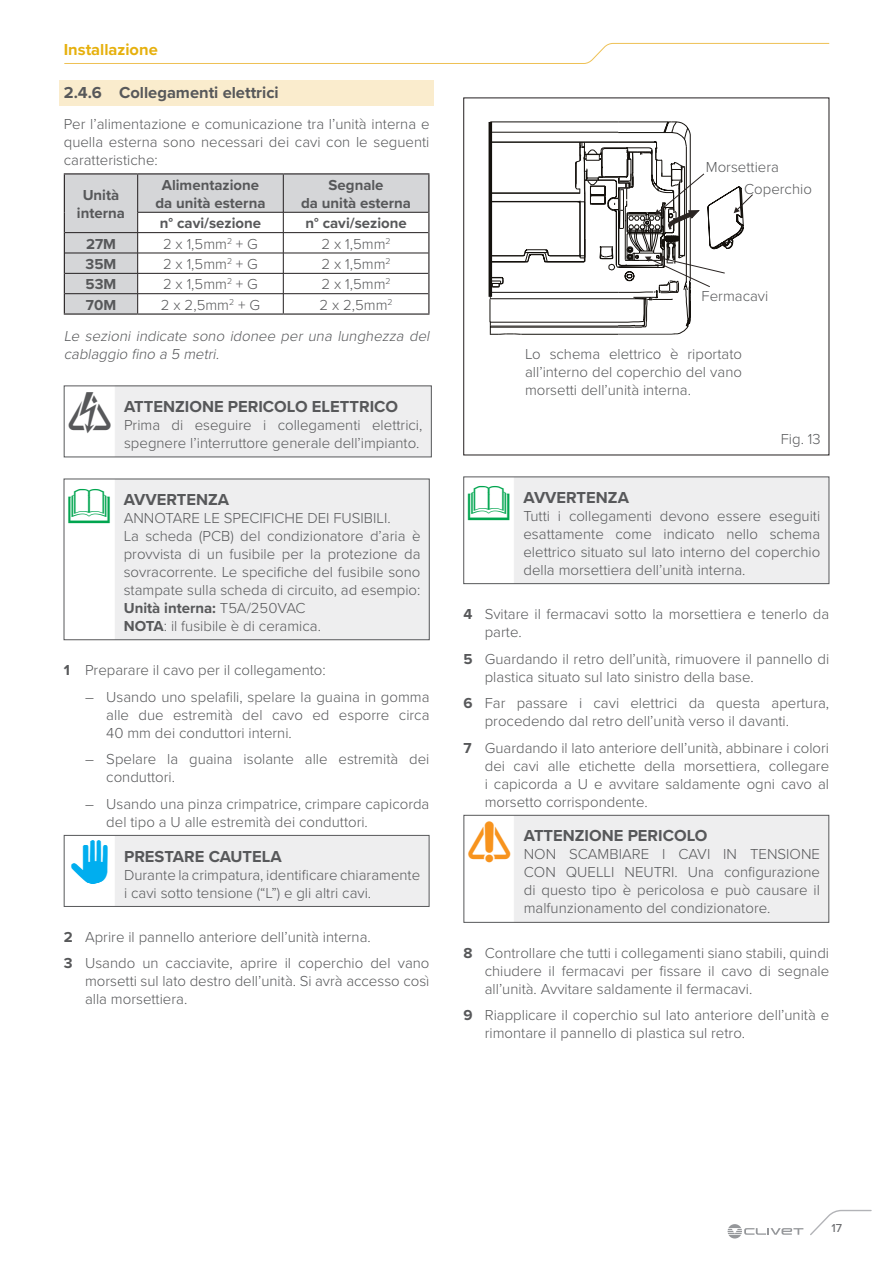
<style>
.page{position:relative;width:893px;height:1263px;background:#fff}
.page>*{position:absolute;margin:0;border:0;box-sizing:border-box;transform-origin:0 0}
.t1{font:40.5px "DOCUTEC Simboli";color:#00a54f}
.t2{font:40.5px "DOCUTEC Simboli";color:#57585a}
.t3{font:40.5px "DOCUTEC Simboli";color:#00aeef}
.t4{font:40.5px "DOCUTEC Simboli";color:#f7931d}
.t5{font:700 16.5px "Proxima Nova";color:#57585a}
.t6{font:700 16.5px "Proxima Nova";color:#e6b00d}
.Testo_attenzione{font:300 15px/18px "Proxima Nova";color:#57585a}
.Testo{font:300 15px/18px "Proxima Nova";color:#57585a;text-align:justify}
.cella_intestazione_c{font:700 15px/18px "Proxima Nova";color:#57585a;text-align:center}
.Testo_importante{font:300 15px/18px "Proxima Nova";color:#57585a}
.cella_corpo_c{font:300 15px "Proxima Nova";color:#57585a}
.Nota{font:italic 300 15px/18px "Proxima Nova";color:#57585a}
.Testo_attenzione-2{font:700 15px "Proxima Nova";color:#57585a}
.t7{font:500 12px "Proxima Nova";color:#6c6d70}
.s1{font-weight:300}
.s2{font-weight:700}
</style>
<div class="page">
<svg style="left:810px;top:1209px;width:62px;height:26px"></svg>
<svg style="left:728px;top:1224px;width:75px;height:14px"></svg>
<svg style="left:64px;top:43px;width:765px;height:21px"></svg>
<div style="left:60px;top:81px;width:374px;height:25px;background:#faeccd"></div>
<svg style="left:65px;top:174px;width:363px;height:139px"></svg>
<hr style="left:64px;top:173px;width:74px;height:1px;background:#231f20">
<hr style="left:64px;top:174px;width:1px;height:38px;background:#231f20">
<hr style="left:138px;top:173px;width:145px;height:1px;background:#231f20">
<hr style="left:283px;top:173px;width:146px;height:1px;background:#231f20">
<hr style="left:428px;top:174px;width:1px;height:38px;background:#231f20">
<svg style="left:64px;top:212px;width:1px;height:101px"></svg>
<svg style="left:428px;top:212px;width:1px;height:101px"></svg>
<hr style="left:64px;top:313px;width:74px;height:2px;background:#231f20">
<hr style="left:138px;top:313px;width:145px;height:2px;background:#231f20">
<hr style="left:283px;top:313px;width:146px;height:2px;background:#231f20">
<hr style="left:137px;top:174px;width:1px;height:38px;background:#231f20">
<hr style="left:283px;top:174px;width:1px;height:38px;background:#231f20">
<hr style="left:137px;top:212px;width:146px;height:1px;background:#231f20">
<hr style="left:283px;top:212px;width:145px;height:1px;background:#231f20">
<hr style="left:65px;top:232px;width:73px;height:1px;background:#231f20">
<hr style="left:138px;top:232px;width:145px;height:1px;background:#231f20">
<hr style="left:283px;top:232px;width:145px;height:1px;background:#231f20">
<hr style="left:65px;top:253px;width:73px;height:1px;background:#231f20">
<hr style="left:138px;top:253px;width:145px;height:1px;background:#231f20">
<hr style="left:283px;top:253px;width:145px;height:1px;background:#231f20">
<hr style="left:65px;top:273px;width:73px;height:1px;background:#231f20">
<hr style="left:138px;top:273px;width:145px;height:1px;background:#231f20">
<hr style="left:283px;top:273px;width:145px;height:1px;background:#231f20">
<hr style="left:65px;top:293px;width:73px;height:1px;background:#231f20">
<hr style="left:138px;top:293px;width:145px;height:1px;background:#231f20">
<svg style="left:137px;top:212px;width:1px;height:101px"></svg>
<hr style="left:283px;top:293px;width:145px;height:1px;background:#231f20">
<svg style="left:283px;top:212px;width:1px;height:101px"></svg>
<svg style="left:63px;top:385px;width:369px;height:73px;background:#efeff0"></svg>
<div style="left:64px;top:385px;width:368px;height:72px;border:1px solid #57585a"></div>
<svg style="left:63px;top:478px;width:367px;height:162px;background:#efeff0"></svg>
<div style="left:64px;top:479px;width:365px;height:161px;border:1px solid #57585a"></div>
<svg style="left:63px;top:834px;width:367px;height:73px;background:#f0f0f1"></svg>
<div style="left:64px;top:835px;width:365px;height:72px;border:1px solid #57585a"></div>
<svg style="left:489px;top:121px;width:264px;height:214px"></svg>
<svg style="left:463px;top:476px;width:367px;height:108px;background:#efeff0"></svg>
<div style="left:463px;top:477px;width:366px;height:107px;border:1px solid #57585a"></div>
<svg style="left:463px;top:814px;width:367px;height:109px;background:#f0f0f1"></svg>
<div style="left:463px;top:815px;width:366px;height:108px;border:1px solid #57585a"></div>
<p class="t6" style="left:64px;top:37px;width:96px">Installazione</p>
<p class="t5" style="left:64px;top:80px;width:216px">2.4.6 Collegamenti elettrici</p>
<p class="Testo" style="left:64px;top:114px;width:367px">Per l’alimentazione e comunicazione tra l’unità interna e quella esterna sono necessari dei cavi con le seguenti caratteristiche:</p>
<p class="cella_intestazione_c" style="left:77px;top:186px;width:50px">Unità interna</p>
<p class="cella_intestazione_c" style="left:155px;top:176px;width:112px">Alimentazione da unità esterna</p>
<p class="cella_intestazione_c" style="left:301px;top:176px;width:112px">Segnale<br>da unità esterna</p>
<p class="cella_intestazione_c" style="left:160px;top:214px;width:103px">n° cavi/sezione</p>
<p class="cella_intestazione_c" style="left:305px;top:214px;width:103px">n° cavi/sezione</p>
<p class="cella_intestazione_c" style="left:86px;top:234px;width:32px">27M</p>
<p class="cella_corpo_c" style="left:163px;top:233px;width:96px">2 x 1,5mm<sup>2</sup> + G</p>
<p class="cella_corpo_c" style="left:322px;top:233px;width:71px">2 x 1,5mm<sup>2</sup></p>
<p class="cella_intestazione_c" style="left:86px;top:255px;width:32px">35M</p>
<p class="cella_corpo_c" style="left:163px;top:253px;width:96px">2 x 1,5mm<sup>2</sup> + G</p>
<p class="cella_corpo_c" style="left:322px;top:253px;width:71px">2 x 1,5mm<sup>2</sup></p>
<p class="cella_intestazione_c" style="left:86px;top:275px;width:32px">53M</p>
<p class="cella_corpo_c" style="left:163px;top:273px;width:96px">2 x 1,5mm<sup>2</sup> + G</p>
<p class="cella_corpo_c" style="left:322px;top:273px;width:71px">2 x 1,5mm<sup>2</sup></p>
<p class="cella_intestazione_c" style="left:86px;top:295px;width:32px">70M</p>
<p class="cella_corpo_c" style="left:161px;top:294px;width:101px">2 x 2,5mm<sup>2</sup> + G</p>
<p class="cella_corpo_c" style="left:319px;top:294px;width:75px">2 x 2,5mm<sup>2</sup></p>
<p class="Nota" style="left:64px;top:326px;width:371px">Le sezioni indicate sono idonee per una lunghezza del cablaggio fino a 5 metri.</p>
<p class="t2" style="left:69px;top:391px;width:43px">f</p>
<p class="t5" style="left:124px;top:394px;width:276px">ATTENZIONE PERICOLO ELETTRICO</p>
<p class="Testo_attenzione" style="left:124px;top:415px;width:300px">Prima di eseguire i collegamenti elettrici, spegnere l’interruttore generale dell’impianto.</p>
<p class="t1" style="left:68px;top:484px;width:43px">l</p>
<p class="t5" style="left:124px;top:487px;width:107px">AVVERTENZA</p>
<p class="Testo_attenzione" style="left:124px;top:508px;width:268px">ANNOTARE LE SPECIFICHE DEI FUSIBILI.</p>
<p class="Testo_attenzione" style="left:124px;top:526px;width:298px;text-align:justify">La scheda (PCB) del condizionatore d’aria è provvista di un fusibile per la protezione da sovracorrente. Le specifiche del fusibile sono stampate sulla scheda di circuito, ad esempio:</p>
<p class="Testo_attenzione-2" style="left:124px;top:597px;width:183px">Unità interna: <span class="s1">T5A/250VAC</span></p>
<p class="Testo_attenzione" style="left:124px;top:616px;width:199px"><span class="s2">NOTA</span>: il fusibile è di ceramica.</p>
<p class="Testo_attenzione" style="left:64px;top:660px;width:264px"><span class="s2">1</span> Preparare il cavo per il collegamento:</p>
<p class="Testo_attenzione" style="left:106px;top:687px;width:325px;text-align:justify;text-indent:-21px">– Usando uno spelafili, spelare la guaina in gomma alle due estremità del cavo ed esporre circa 40 mm dei conduttori interni.</p>
<p class="Testo_attenzione" style="left:106px;top:749px;width:325px;text-indent:-21px">– Spelare la guaina isolante alle estremità dei conduttori.</p>
<p class="Testo_attenzione" style="left:106px;top:794px;width:325px;text-indent:-21px">– Usando una pinza crimpatrice, crimpare capicorda del tipo a U alle estremità dei conduttori.</p>
<p class="t3" style="left:69px;top:841px;width:44px">m</p>
<p class="t5" style="left:124px;top:844px;width:159px">PRESTARE CAUTELA</p>
<p class="Testo_importante" style="left:124px;top:865px;width:298px">Durante la crimpatura, identificare chiaramente i cavi sotto tensione (“L”) e gli altri cavi.</p>
<p class="Testo_attenzione" style="left:64px;top:927px;width:308px"><span class="s2">2</span> Aprire il pannello anteriore dell’unità interna.</p>
<p class="Testo_attenzione" style="left:85px;top:954px;width:346px;text-align:justify;text-indent:-21px"><span class="s2">3</span> Usando un cacciavite, aprire il coperchio del vano morsetti sul lato destro dell’unità. Si avrà accesso così alla morsettiera.</p>
<p class="Testo_attenzione" style="left:744px;top:156px;width:69px;line-height:21.3px;text-indent:-38px">Morsettiera<br>Coperchio</p>
<p class="Testo_attenzione" style="left:702px;top:286px;width:68px">Fermacavi</p>
<p class="Testo_attenzione" style="left:525px;top:345px;width:218px;text-align:justify">Lo schema elettrico è riportato all’interno del coperchio del vano morsetti dell’unità interna.</p>
<p class="Testo_attenzione" style="left:781px;top:429px;width:41px">Fig. 13</p>
<p class="t1" style="left:468px;top:482px;width:43px">l</p>
<p class="t5" style="left:523px;top:485px;width:107px">AVVERTENZA</p>
<p class="Testo_attenzione" style="left:523px;top:506px;width:298px;text-align:justify">Tutti i collegamenti devono essere eseguiti esattamente come indicato nello schema elettrico situato sul lato interno del coperchio della morsettiera dell’unità interna.</p>
<p class="Testo_attenzione" style="left:485px;top:604px;width:346px;text-indent:-21px"><span class="s2">4</span> Svitare il fermacavi sotto la morsettiera e tenerlo da parte.</p>
<p class="Testo_attenzione" style="left:485px;top:649px;width:346px;text-indent:-21px"><span class="s2">5</span> Guardando il retro dell’unità, rimuovere il pannello di plastica situato sul lato sinistro della base.</p>
<p class="Testo_attenzione" style="left:485px;top:693px;width:346px;text-indent:-21px"><span class="s2">6</span> Far passare i cavi elettrici da questa apertura, procedendo dal retro dell’unità verso il davanti.</p>
<p class="Testo_attenzione" style="left:485px;top:738px;width:346px;text-align:justify;text-indent:-21px"><span class="s2">7</span> Guardando il lato anteriore dell’unità, abbinare i colori dei cavi alle etichette della morsettiera, collegare i capicorda a U e avvitare saldamente ogni cavo al morsetto corrispondente.</p>
<p class="t4" style="left:468px;top:821px;width:43px">a</p>
<p class="t5" style="left:524px;top:824px;width:185px">ATTENZIONE PERICOLO</p>
<p class="Testo_attenzione" style="left:524px;top:845px;width:298px;text-align:justify">NON SCAMBIARE I CAVI IN TENSIONE CON QUELLI NEUTRI. Una configurazione di questo tipo è pericolosa e può causare il malfunzionamento del condizionatore.</p>
<p class="Testo_attenzione" style="left:485px;top:943px;width:346px;text-align:justify;text-indent:-21px"><span class="s2">8</span> Controllare che tutti i collegamenti siano stabili, quindi chiudere il fermacavi per fissare il cavo di segnale all’unità. Avvitare saldamente il fermacavi.</p>
<p class="Testo_attenzione" style="left:485px;top:1005px;width:346px;text-indent:-21px"><span class="s2">9</span> Riapplicare il coperchio sul lato anteriore dell’unità e rimontare il pannello di plastica sul retro.</p>
<p class="t7" style="left:831px;top:1219px;width:12px">17</p>
</div>
